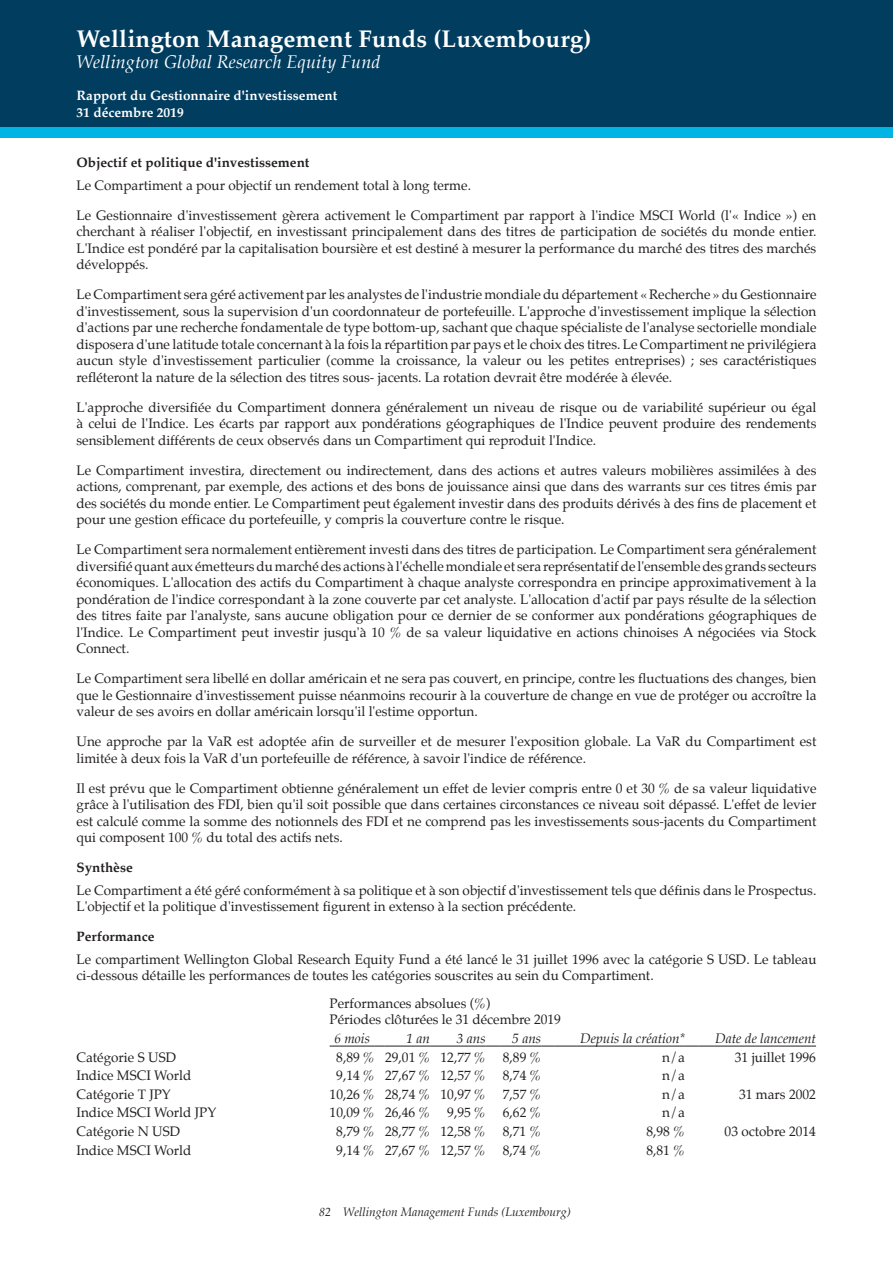
<style>
.page{position:relative;width:893px;height:1263px;background:#fff}
.page>*{position:absolute;margin:0;border:0;box-sizing:border-box;transform-origin:0 0}
.t1{font:700 24px "Palatino";letter-spacing:.005em;color:#fff}
.t2{font:italic 18px "Palatino";letter-spacing:.005em;color:#fff}
.t3{font:13.5px/16.5px "Palatino";color:#231f20;text-align:justify}
.t4{font:700 13.5px "Palatino";color:#231f20}
.t5{font:700 13.5px/16.5px "Palatino";color:#fff}
.t6{font:italic 13.5px "Palatino";color:#231f20}
.t7{font:italic 12px "Palatino";color:#231f20}
</style>
<div class="page">
<div style="left:0;top:0;width:893px;height:128px;background:#003d5f"></div>
<div style="left:0;top:128px;width:893px;height:10px;background:#00b5e3"></div>
<hr style="left:330px;top:1046px;width:45px;height:1px;background:#231f20">
<hr style="left:384px;top:1046px;width:46px;height:1px;background:#231f20">
<hr style="left:440px;top:1046px;width:46px;height:1px;background:#231f20">
<svg style="left:486px;top:1046px;width:13px;height:1px"></svg>
<hr style="left:499px;top:1046px;width:42px;height:1px;background:#231f20">
<svg style="left:541px;top:1046px;width:14px;height:1px"></svg>
<hr style="left:555px;top:1046px;width:130px;height:1px;background:#231f20">
<svg style="left:685px;top:1046px;width:13px;height:1px"></svg>
<hr style="left:698px;top:1046px;width:118px;height:1px;background:#231f20">
<h1 class="t1" style="left:77px;top:18px;width:516px">Wellington Management Funds (Luxembourg)</h1>
<h2 class="t2" style="left:77px;top:46px;width:306px">Wellington Global Research Equity Fund</h2>
<p class="t5" style="left:77px;top:87px;width:262px">Rapport du Gestionnaire d'investissement<br>31 décembre 2019</p>
<p class="t4" style="left:77px;top:151px;width:234px">Objectif et politique d'investissement</p>
<p class="t3" style="left:77px;top:177px;width:396px">Le Compartiment a pour objectif un rendement total à long terme.</p>
<p class="t3" style="left:77px;top:207px;width:741px">Le Gestionnaire d'investissement gèrera activement le Compartiment par rapport à l'indice MSCI World (l'« Indice ») en cherchant à réaliser l'objectif, en investissant principalement dans des titres de participation de sociétés du monde entier.<br>L'Indice est pondéré par la capitalisation boursière et est destiné à mesurer la performance du marché des titres des marchés développés.</p>
<p class="t3" style="left:77px;top:286px;width:741px">Le Compartiment sera géré activement par les analystes de l'industrie mondiale du département « Recherche » du Gestionnaire d'investissement, sous la supervision d'un coordonnateur de portefeuille. L'approche d'investissement implique la sélection d'actions par une recherche fondamentale de type bottom-up, sachant que chaque spécialiste de l'analyse sectorielle mondiale disposera d'une latitude totale concernant à la fois la répartition par pays et le choix des titres. Le Compartiment ne privilégiera aucun style d'investissement particulier (comme la croissance, la valeur ou les petites entreprises) ; ses caractéristiques refléteront la nature de la sélection des titres sous- jacents. La rotation devrait être modérée à élevée.</p>
<p class="t3" style="left:77px;top:399px;width:741px">L'approche diversifiée du Compartiment donnera généralement un niveau de risque ou de variabilité supérieur ou égal à celui de l'Indice. Les écarts par rapport aux pondérations géographiques de l'Indice peuvent produire des rendements sensiblement différents de ceux observés dans un Compartiment qui reproduit l'Indice.</p>
<p class="t3" style="left:77px;top:462px;width:741px">Le Compartiment investira, directement ou indirectement, dans des actions et autres valeurs mobilières assimilées à des actions, comprenant, par exemple, des actions et des bons de jouissance ainsi que dans des warrants sur ces titres émis par des sociétés du monde entier. Le Compartiment peut également investir dans des produits dérivés à des fins de placement et pour une gestion efficace du portefeuille, y compris la couverture contre le risque.</p>
<p class="t3" style="left:77px;top:541px;width:741px">Le Compartiment sera normalement entièrement investi dans des titres de participation. Le Compartiment sera généralement diversifié quant aux émetteurs du marché des actions à l'échelle mondiale et sera représentatif de l'ensemble des grands secteurs économiques. L'allocation des actifs du Compartiment à chaque analyste correspondra en principe approximativement à la pondération de l'indice correspondant à la zone couverte par cet analyste. L'allocation d'actif par pays résulte de la sélection des titres faite par l'analyste, sans aucune obligation pour ce dernier de se conformer aux pondérations géographiques de l'Indice. Le Compartiment peut investir jusqu'à 10 % de sa valeur liquidative en actions chinoises A négociées via Stock Connect.</p>
<p class="t3" style="left:77px;top:670px;width:741px">Le Compartiment sera libellé en dollar américain et ne sera pas couvert, en principe, contre les fluctuations des changes, bien que le Gestionnaire d'investissement puisse néanmoins recourir à la couverture de change en vue de protéger ou accroître la valeur de ses avoirs en dollar américain lorsqu'il l'estime opportun.</p>
<p class="t3" style="left:77px;top:733px;width:741px">Une approche par la VaR est adoptée afin de surveiller et de mesurer l'exposition globale. La VaR du Compartiment est limitée à deux fois la VaR d'un portefeuille de référence, à savoir l'indice de référence.</p>
<p class="t3" style="left:77px;top:780px;width:741px">Il est prévu que le Compartiment obtienne généralement un effet de levier compris entre 0 et 30 % de sa valeur liquidative grâce à l'utilisation des FDI, bien qu'il soit possible que dans certaines circonstances ce niveau soit dépassé. L'effet de levier est calculé comme la somme des notionnels des FDI et ne comprend pas les investissements sous-jacents du Compartiment qui composent 100 % du total des actifs nets.</p>
<p class="t4" style="left:77px;top:856px;width:58px">Synthèse</p>
<p class="t3" style="left:77px;top:882px;width:741px">Le Compartiment a été géré conformément à sa politique et à son objectif d'investissement tels que définis dans le Prospectus.<br>L'objectif et la politique d'investissement figurent in extenso à la section précédente.</p>
<p class="t4" style="left:77px;top:925px;width:80px">Performance</p>
<p class="t3" style="left:77px;top:951px;width:741px">Le compartiment Wellington Global Research Equity Fund a été lancé le 31 juillet 1996 avec la catégorie S USD. Le tableau ci-dessous détaille les performances de toutes les catégories souscrites au sein du Compartiment.</p>
<p class="t3" style="left:330px;top:995px;width:233px">Performances absolues (%)<br>Périodes clôturées le 31 décembre 2019</p>
<p class="t6" style="left:334px;top:1027px;width:37px">6 mois</p>
<p class="t6" style="left:406px;top:1027px;width:25px">1 an</p>
<p class="t6" style="left:457px;top:1027px;width:30px">3 ans</p>
<p class="t6" style="left:512px;top:1027px;width:30px">5 ans</p>
<p class="t6" style="left:580px;top:1027px;width:106px">Depuis la création*</p>
<p class="t6" style="left:715px;top:1027px;width:102px">Date de lancement</p>
<p class="t3" style="left:77px;top:1049px;width:101px">Catégorie S USD</p>
<p class="t3" style="left:336px;top:1049px;width:151px">8,89 % 29,01 % 12,77 %</p>
<p class="t3" style="left:503px;top:1049px;width:40px">8,89 %</p>
<p class="t3" style="left:662px;top:1049px;width:24px">n/a</p>
<p class="t3" style="left:735px;top:1049px;width:83px">31 juillet 1996</p>
<p class="t3" style="left:77px;top:1067px;width:116px">Indice MSCI World</p>
<p class="t3" style="left:336px;top:1067px;width:151px">9,14 % 27,67 % 12,57 %</p>
<p class="t3" style="left:503px;top:1067px;width:40px">8,74 %</p>
<p class="t3" style="left:662px;top:1067px;width:24px">n/a</p>
<p class="t3" style="left:77px;top:1086px;width:96px">Catégorie T JPY</p>
<p class="t3" style="left:330px;top:1086px;width:158px">10,26 % 28,74 % 10,97 %</p>
<p class="t3" style="left:503px;top:1086px;width:40px">7,57 %</p>
<p class="t3" style="left:662px;top:1086px;width:24px">n/a</p>
<p class="t3" style="left:739px;top:1086px;width:78px">31 mars 2002</p>
<p class="t3" style="left:76px;top:1104px;width:141px">Indice MSCI World JPY</p>
<p class="t3" style="left:330px;top:1104px;width:102px">10,09 % 26,46 %</p>
<p class="t3" style="left:447px;top:1104px;width:40px">9,95 %</p>
<p class="t3" style="left:503px;top:1104px;width:40px">6,62 %</p>
<p class="t3" style="left:662px;top:1104px;width:24px">n/a</p>
<p class="t3" style="left:76px;top:1123px;width:105px">Catégorie N USD</p>
<p class="t3" style="left:336px;top:1123px;width:151px">8,79 % 28,77 % 12,58 %</p>
<p class="t3" style="left:503px;top:1123px;width:40px">8,71 %</p>
<p class="t3" style="left:646px;top:1123px;width:40px">8,98 %</p>
<p class="t3" style="left:725px;top:1123px;width:93px">03 octobre 2014</p>
<p class="t3" style="left:76px;top:1142px;width:116px">Indice MSCI World</p>
<p class="t3" style="left:336px;top:1142px;width:151px">9,14 % 27,67 % 12,57 %</p>
<p class="t3" style="left:503px;top:1142px;width:40px">8,74 %</p>
<p class="t3" style="left:646px;top:1142px;width:40px">8,81 %</p>
<p class="t7" style="left:319px;top:1201px;width:253px">82 Wellington Management Funds (Luxembourg)</p>
</div>
